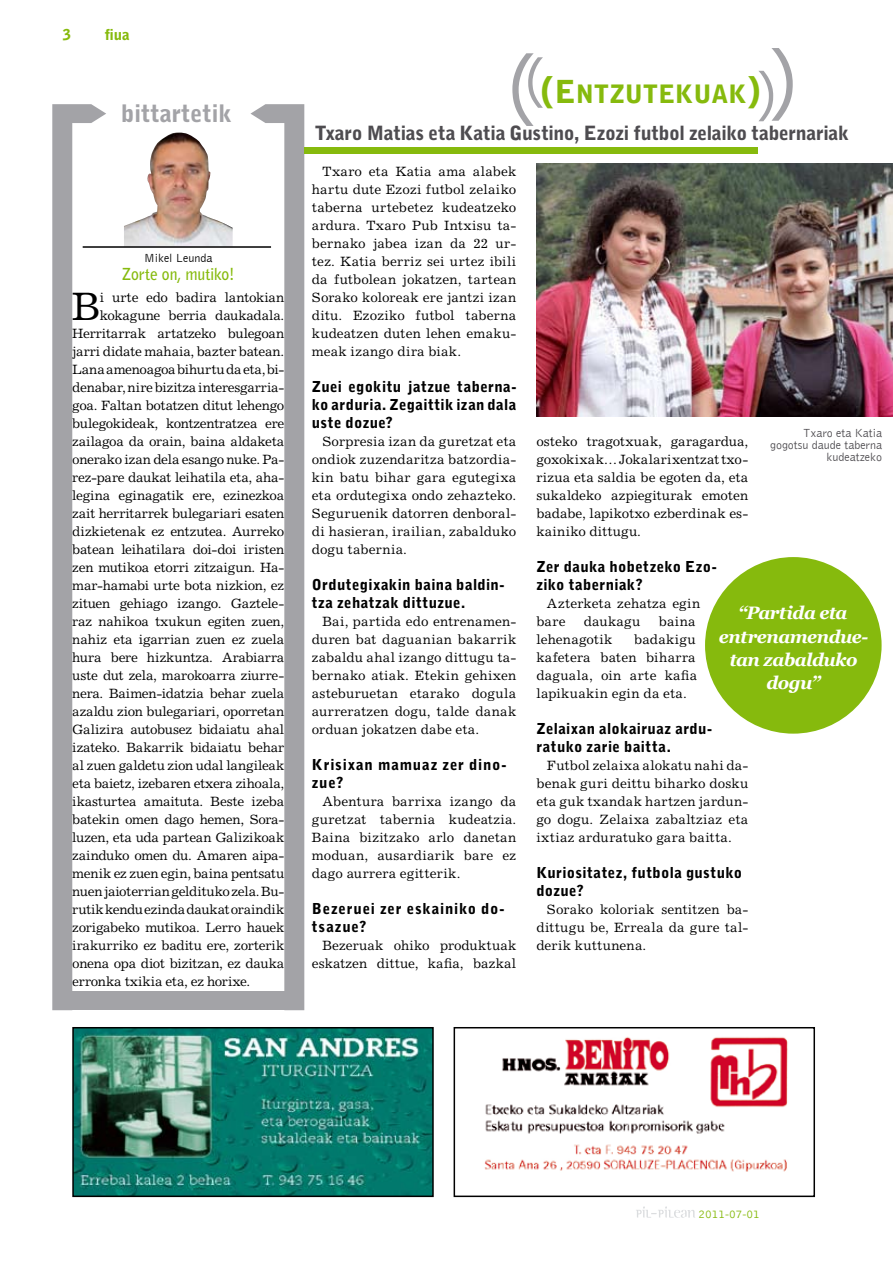
<style>
.page{position:relative;width:893px;height:1263px;background:#fff}
.page>*{position:absolute;margin:0;border:0;box-sizing:border-box;transform-origin:0 0}
.t1{font:300 72px "Bell Gothic";color:#a3a3a7}
.t2{font:39.75px "Excelsior";color:#000}
.t3{font:900 25.2px "Bell Gothic Std";color:#86ba0d}
.t4{font:900 24px "Bell Gothic Std";color:#a3a3a7}
.t5{font:900 19.5px "Bell Gothic Std";letter-spacing:-.015em;color:#4e4c50}
.t6{font:italic 700 18px/23.4px "Georgia";letter-spacing:-.03em;color:#fff;text-align:center}
.t7{font:700 16.5px "Bell Gothic Std";letter-spacing:-.01em;color:#86ba0d;scale:.95 1}
.t8{font:900 15px/18px "Bell Gothic Std";letter-spacing:.03em;color:#000}
.t9{font:900 15px/18px "Bell Gothic Std";letter-spacing:.055em;color:#000}
.t10{font:900 15px "Bell Gothic Std";color:#86ba0d}
.t11{font:13.5px/18px "Excelsior";letter-spacing:-.01em;color:#000;text-align:justify}
.t12{font:13.5px/18px "Excelsior";letter-spacing:.01em;color:#000;text-align:right}
.t13{font:13.5px/18px "Excelsior";letter-spacing:.015em;color:#000}
.t14{font:300 12px/12px "Bell Gothic";color:#4e4c50;text-align:right}
.t15{font:300 12px "Bell Gothic";color:#000}
.t16{font:300 12px "Bell Gothic";color:#86ba0d}
.s1{font-size:103.65px}
.s2{font-size:36px}
.s3{font-size:31.5px}
</style>
<div class="page">
<svg style="left:250px;top:104px;width:54px;height:906px"></svg>
<svg style="left:52px;top:104px;width:54px;height:906px"></svg>
<div style="left:72px;top:991px;width:212px;height:19px;background:#a3a3a7"></div>
<img style="left:484px;top:1037px;width:304px;height:135px">
<div style="left:454px;top:1027px;width:361px;height:170px;border:2px solid #000"></div>
<img style="left:75px;top:1030px;width:356px;height:164px">
<div style="left:72px;top:1027px;width:362px;height:170px;border:2px solid #000"></div>
<img style="left:124px;top:133px;width:109px;height:113px">
<hr style="left:83px;top:246px;width:188px;height:2px;background:#000">
<svg style="left:636px;top:1206px;width:59px;height:12px"></svg>
<div style="left:304px;top:147px;width:453px;height:6px;background:#86ba0d"></div>
<div style="left:705px;top:557px;width:177px;height:177px;background:#86ba0d;border-radius:50%"></div>
<img style="left:536px;top:163px;width:357px;height:254px">
<p class="t10" style="left:63px;top:26px;width:10px">3</p>
<p class="t10" style="left:105px;top:26px;width:27px">fiua</p>
<h3 class="t4" style="left:121px;top:100px;width:112px">bittartetik</h3>
<p class="t15" style="left:144px;top:251px;width:70px">Mikel Leunda</p>
<p class="t7" style="left:122px;top:264px;width:120px">Zorte on, mutiko!</p>
<h2 class="t2" style="left:72px;top:283px;width:30px">B</h2>
<p class="t11" style="left:100px;top:288px;width:186px">i urte edo badira lantokian</p>
<p class="t11" style="left:100px;top:306px;width:186px">kokagune berria daukadala.</p>
<p class="t11" style="left:72px;top:324px;width:214px">Herritarrak artatzeko bulegoan</p>
<p class="t11" style="left:72px;top:342px;width:214px">jarri didate mahaia, bazter batean.</p>
<p class="t11" style="left:72px;top:360px;width:214px">Lana amenoagoa bihurtu da eta, bi-</p>
<p class="t11" style="left:72px;top:378px;width:214px">denabar, nire bizitza interesgarria-</p>
<p class="t11" style="left:72px;top:396px;width:213px">goa. Faltan botatzen ditut lehengo</p>
<p class="t11" style="left:72px;top:414px;width:213px">bulegokideak, kontzentratzea ere</p>
<p class="t11" style="left:72px;top:432px;width:214px">zailagoa da orain, baina aldaketa</p>
<p class="t11" style="left:72px;top:450px;width:214px">onerako izan dela esango nuke. Pa-</p>
<p class="t11" style="left:72px;top:468px;width:214px">rez-pare daukat leihatila eta, aha-</p>
<p class="t11" style="left:72px;top:486px;width:214px">legina eginagatik ere, ezinezkoa</p>
<p class="t11" style="left:72px;top:504px;width:213px">zait herritarrek bulegariari esaten</p>
<p class="t11" style="left:72px;top:522px;width:214px">dizkietenak ez entzutea. Aurreko</p>
<p class="t11" style="left:72px;top:540px;width:214px">batean leihatilara doi-doi iristen</p>
<p class="t11" style="left:72px;top:558px;width:214px">zen mutikoa etorri zitzaigun. Ha-</p>
<p class="t11" style="left:72px;top:576px;width:213px">mar-hamabi urte bota nizkion, ez</p>
<p class="t11" style="left:72px;top:594px;width:214px">zituen gehiago izango. Gaztele-</p>
<p class="t11" style="left:72px;top:612px;width:214px">raz nahikoa txukun egiten zuen,</p>
<p class="t11" style="left:72px;top:630px;width:214px">nahiz eta igarrian zuen ez zuela</p>
<p class="t11" style="left:72px;top:648px;width:214px">hura bere hizkuntza. Arabiarra</p>
<p class="t11" style="left:72px;top:666px;width:214px">uste dut zela, marokoarra ziurre-</p>
<p class="t11" style="left:72px;top:684px;width:214px">nera. Baimen-idatzia behar zuela</p>
<p class="t11" style="left:72px;top:702px;width:214px">azaldu zion bulegariari, oporretan</p>
<p class="t11" style="left:72px;top:720px;width:213px">Galizira autobusez bidaiatu ahal</p>
<p class="t11" style="left:72px;top:738px;width:214px">izateko. Bakarrik bidaiatu behar</p>
<p class="t11" style="left:72px;top:756px;width:213px">al zuen galdetu zion udal langileak</p>
<p class="t11" style="left:72px;top:774px;width:213px">eta baietz, izebaren etxera zihoala,</p>
<p class="t11" style="left:72px;top:792px;width:213px">ikasturtea amaituta. Beste izeba</p>
<p class="t11" style="left:72px;top:810px;width:214px">batekin omen dago hemen, Sora-</p>
<p class="t11" style="left:72px;top:828px;width:214px">luzen, eta uda partean Galizikoak</p>
<p class="t11" style="left:72px;top:846px;width:214px">zainduko omen du. Amaren aipa-</p>
<p class="t11" style="left:72px;top:864px;width:214px">menik ez zuen egin, baina pentsatu</p>
<p class="t11" style="left:72px;top:882px;width:214px">nuen jaioterrian geldituko zela. Bu-</p>
<p class="t11" style="left:72px;top:900px;width:214px">rutik kendu ezinda daukat oraindik</p>
<p class="t11" style="left:72px;top:918px;width:214px">zorigabeko mutikoa. Lerro hauek</p>
<p class="t11" style="left:72px;top:936px;width:214px">irakurriko ez baditu ere, zorterik</p>
<p class="t11" style="left:72px;top:954px;width:213px">onena opa diot bizitzan, ez dauka</p>
<p class="t11" style="left:72px;top:972px;width:180px">erronka txikia eta, ez horixe.</p>
<h1 class="t1" style="left:752px;top:58px;width:52px">)<span class="s1">)</span></h1>
<h3 class="t5" style="left:315px;top:122px;width:535px">Txaro Matias eta Katia Gustino, Ezozi futbol zelaiko tabernariak</h3>
<p class="t11" style="left:312px;top:162px;width:206px;text-indent:11px">Txaro eta Katia ama alabek hartu dute Ezozi futbol zelaiko taberna urtebetez kudeatzeko ardura. Txaro Pub Intxisu ta&shy;bernako jabea izan da 22 ur&shy;tez. Katia berriz sei urtez ibili da futbolean jokatzen, tartean Sorako koloreak ere jantzi izan ditu. Ezoziko futbol taberna kudeatzen duten lehen emaku&shy;meak izango dira biak.</p>
<p class="t8" style="left:312px;top:378px;width:206px;text-align:justify">Zuei egokitu jatzue taberna&shy;ko arduria. Zegaittik izan dala uste dozue?</p>
<p class="t11" style="left:312px;top:432px;width:206px;text-indent:11px">Sorpresia izan da guretzat eta ondiok zuzendaritza batzordia&shy;kin batu bihar gara egutegixa eta ordutegixa ondo zehazteko.<br>Seguruenik datorren denboral&shy;di hasieran, irailian, zabalduko dogu tabernia.</p>
<p class="t8" style="left:312px;top:576px;width:194px">Ordutegixakin baina baldin&shy;tza zehatzak dittuzue.</p>
<p class="t11" style="left:312px;top:612px;width:206px;text-indent:11px">Bai, partida edo entrenamen&shy;duren bat daguanian bakarrik zabaldu ahal izango dittugu ta&shy;bernako atiak. Etekin gehixen asteburuetan etarako dogula aurreratzen dogu, talde danak orduan jokatzen dabe eta.</p>
<p class="t9" style="left:312px;top:756px;width:196px">Krisixan mamuaz zer dino&shy;zue?</p>
<p class="t11" style="left:312px;top:792px;width:206px;text-indent:11px">Abentura barrixa izango da guretzat tabernia kudeatzia.<br>Baina bizitzako arlo danetan moduan, ausardiarik bare ez dago aurrera egitterik.</p>
<p class="t9" style="left:312px;top:900px;width:194px">Bezeruei zer eskainiko do&shy;tsazue?</p>
<p class="t12" style="left:312px;top:936px;width:206px">Bezeruak ohiko produktuak eskatzen dittue, kafia, bazkal</p>
<h3 class="t3" style="left:541px;top:79px;width:221px"><span class="s2">(</span><span class="s3">E</span>NTZUTEKUAK<span class="s2">)</span></h3>
<p class="t14" style="left:770px;top:427px;width:113px">Txaro eta Katia gogotsu daude taberna kudeatzeko</p>
<p class="t11" style="left:536px;top:432px;width:214px">osteko tragotxuak, garagardua, goxokixak… Jokalarixentzat txo&shy;rizua eta saldia be egoten da, eta sukaldeko azpiegiturak emoten badabe, lapikotxo ezberdinak es&shy;kainiko dittugu.</p>
<p class="t8" style="left:536px;top:558px;width:182px">Zer dauka hobetzeko Ezo&shy;ziko taberniak?</p>
<p class="t13" style="left:536px;top:594px;width:165px;text-indent:11px">Azterketa zehatza egin bare</p>
<h3 class="t6" style="left:719px;top:601px;width:151px">“Partida eta entrenamendue&shy;tan zabalduko dogu”</h3>
<p class="t13" style="left:584px;top:612px;width:58px">daukagu</p>
<p class="t11" style="left:659px;top:612px;width:38px">baina</p>
<p class="t12" style="left:536px;top:630px;width:78px">lehenagotik</p>
<p class="t11" style="left:536px;top:630px;width:162px;text-indent:98px">badakigu kafetera baten biharra daguala, oin arte kafia lapikuakin egin da eta.</p>
<p class="t8" style="left:536px;top:720px;width:177px">Zelaixan alokairuaz ardu&shy;ratuko zarie baitta.</p>
<p class="t11" style="left:536px;top:756px;width:214px;text-indent:11px">Futbol zelaixa alokatu nahi da&shy;benak guri deittu biharko dosku eta guk txandak hartzen jardun&shy;go dogu. Zelaixa zabaltziaz eta ixtiaz arduratuko gara baitta.</p>
<p class="t8" style="left:536px;top:864px;width:207px">Kuriositatez, futbola gustuko dozue?</p>
<p class="t11" style="left:536px;top:900px;width:214px;text-indent:11px">Sorako koloriak sentitzen ba&shy;dittugu be, Erreala da gure tal&shy;derik kuttunena.</p>
<p class="t16" style="left:698px;top:1207px;width:63px">2011-07-01</p>
</div>
